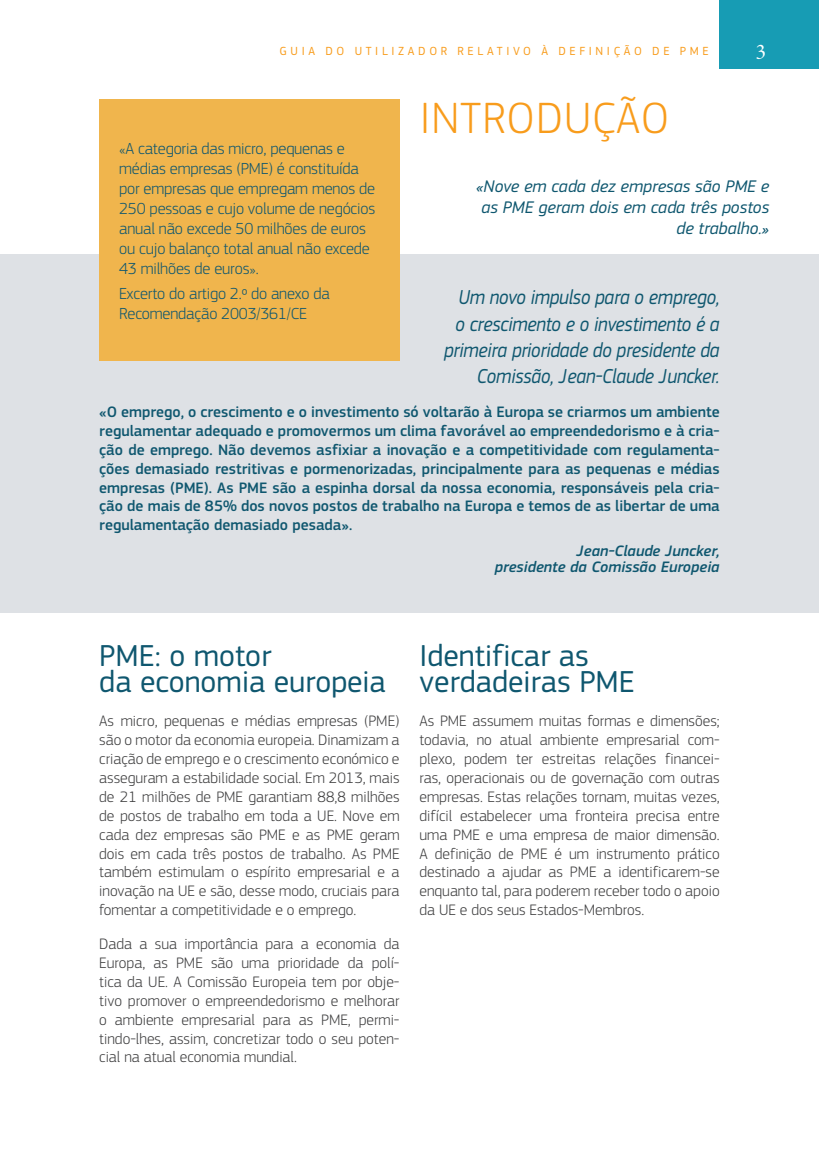
<style>
.page{position:relative;width:819px;height:1166px;background:#fff}
.page>*{position:absolute;margin:0;border:0;box-sizing:border-box;transform-origin:0 0}
.title_1{font:300 45.5px "EC Square Sans Pro";letter-spacing:.02em;color:#f89c1c}
.title_2{font:31.5px/26.2px "EC Square Sans Pro";color:#0f576f}
.gray_faux_title{font:italic 21px/26.2px "EC Square Sans Pro";letter-spacing:-.01em;color:#0f576f;text-align:right;scale:.9 1}
.t1{font:21px "Garamond Premr Pro";color:#fff}
.quote{font:italic 17.5px/21px "EC Square Sans Pro";color:#0f576f;text-align:right}
.box_body{font:300 16.62px/19.9px "EC Square Sans Pro";letter-spacing:-.01em;color:#0f576f}
.body{font:300 15.75px/18.9px "EC Square Sans Pro";color:#3e3e3f;text-align:justify}
.gray_faux_body{font:500 15.75px/18.9px "EC Square Sans Pro";color:#0f576f;text-align:justify}
.gray_faux_name{font:italic 500 15.75px/15.8px "EC Square Sans Pro";color:#0f576f;text-align:right}
.t2{font:12.25px "EC Square Sans Pro";letter-spacing:.295em;color:#f89c1c}
</style>
<div class="page">
<div style="left:719px;top:0;width:100px;height:68px;background:#179cb4"></div>
<div style="left:0;top:254px;width:819px;height:359px;background:#dee1e5"></div>
<div style="left:99px;top:99px;width:300px;height:262px;background:#f0b54d"></div>
<p class="t2" style="left:279px;top:44px;width:20px">G uia</p>
<p class="t2" style="left:325px;top:44px;width:38px">do utili</p>
<p class="t2" style="left:398px;top:44px;width:69px">zad or relati</p>
<p class="t2" style="left:513px;top:44px;width:55px">v o à defini</p>
<p class="t2" style="left:613px;top:44px;width:48px">ção de</p>
<p class="t2" style="left:679px;top:44px;width:30px">PME</p>
<p class="t1" style="left:755px;top:39px;width:12px">3</p>
<p class="title_1" style="left:420px;top:92px;width:251px">INTRODUÇÃO</p>
<p class="box_body" style="left:119px;top:139px;width:258px">«A categoria das micro, pequenas e médias empresas (PME) é constituída por empresas que empregam menos de 250 pessoas e cujo volume de negócios anual não excede 50 milhões de euros ou cujo balanço total anual não excede 43 milhões de euros».</p>
<p class="box_body" style="left:119px;top:283px;width:212px">Excerto do artigo 2.º do anexo da<br>Recomendação 2003/361/CE</p>
<p class="quote" style="left:476px;top:176px;width:294px">«Nove em cada dez empresas são PME e as PME geram dois em cada três postos de trabalho.»</p>
<p class="gray_faux_title" style="left:444px;top:284px;width:307px">Um novo impulso para o emprego, o crescimento e o investimento é a primeira prioridade do presidente da Comissão, Jean‑Claude Juncker.</p>
<p class="gray_faux_body" style="left:99px;top:403px;width:622px">«O emprego, o crescimento e o investimento só voltarão à Europa se criarmos um ambiente regulamentar adequado e promovermos um clima favorável ao empreendedorismo e à cria‑ ção de emprego. Não devemos asfixiar a inovação e a competitividade com regulamenta‑ ções demasiado restritivas e pormenorizadas, principalmente para as pequenas e médias empresas (PME). As PME são a espinha dorsal da nossa economia, responsáveis pela cria‑ ção de mais de 85% dos novos postos de trabalho na Europa e temos de as libertar de uma regulamentação demasiado pesada».</p>
<p class="gray_faux_name" style="left:494px;top:543px;width:226px">Jean‑Claude Juncker,<br>presidente da Comissão Europeia</p>
<p class="title_2" style="left:99px;top:643px;width:288px">PME: o motor<br>da economia europeia</p>
<p class="body" style="left:99px;top:711px;width:302px">As micro, pequenas e médias empresas (PME) são o motor da economia europeia. Dinamizam a criação de emprego e o crescimento económico e asseguram a estabilidade social. Em 2013, mais de 21 milhões de PME garantiam 88,8 milhões de postos de trabalho em toda a UE. Nove em cada dez empresas são PME e as PME geram dois em cada três postos de trabalho. As PME também estimulam o espírito empresarial e a inovação na UE e são, desse modo, cruciais para fomentar a competitividade e o emprego.</p>
<p class="body" style="left:99px;top:934px;width:302px">Dada a sua importância para a economia da Europa, as PME são uma prioridade da polí‑ tica da UE. A Comissão Europeia tem por obje‑ tivo promover o empreendedorismo e melhorar o ambiente empresarial para as PME, permi‑ tindo‑lhes, assim, concretizar todo o seu poten‑ cial na atual economia mundial.</p>
<p class="title_2" style="left:419px;top:643px;width:217px">Identificar as verdadeiras PME</p>
<p class="body" style="left:419px;top:711px;width:302px">As PME assumem muitas formas e dimensões; todavia, no atual ambiente empresarial com‑ plexo, podem ter estreitas relações financei‑ ras, operacionais ou de governação com outras empresas. Estas relações tornam, muitas vezes, difícil estabelecer uma fronteira precisa entre uma PME e uma empresa de maior dimensão.<br>A definição de PME é um instrumento prático destinado a ajudar as PME a identificarem‑se enquanto tal, para poderem receber todo o apoio da UE e dos seus Estados‑Membros.</p>
</div>
